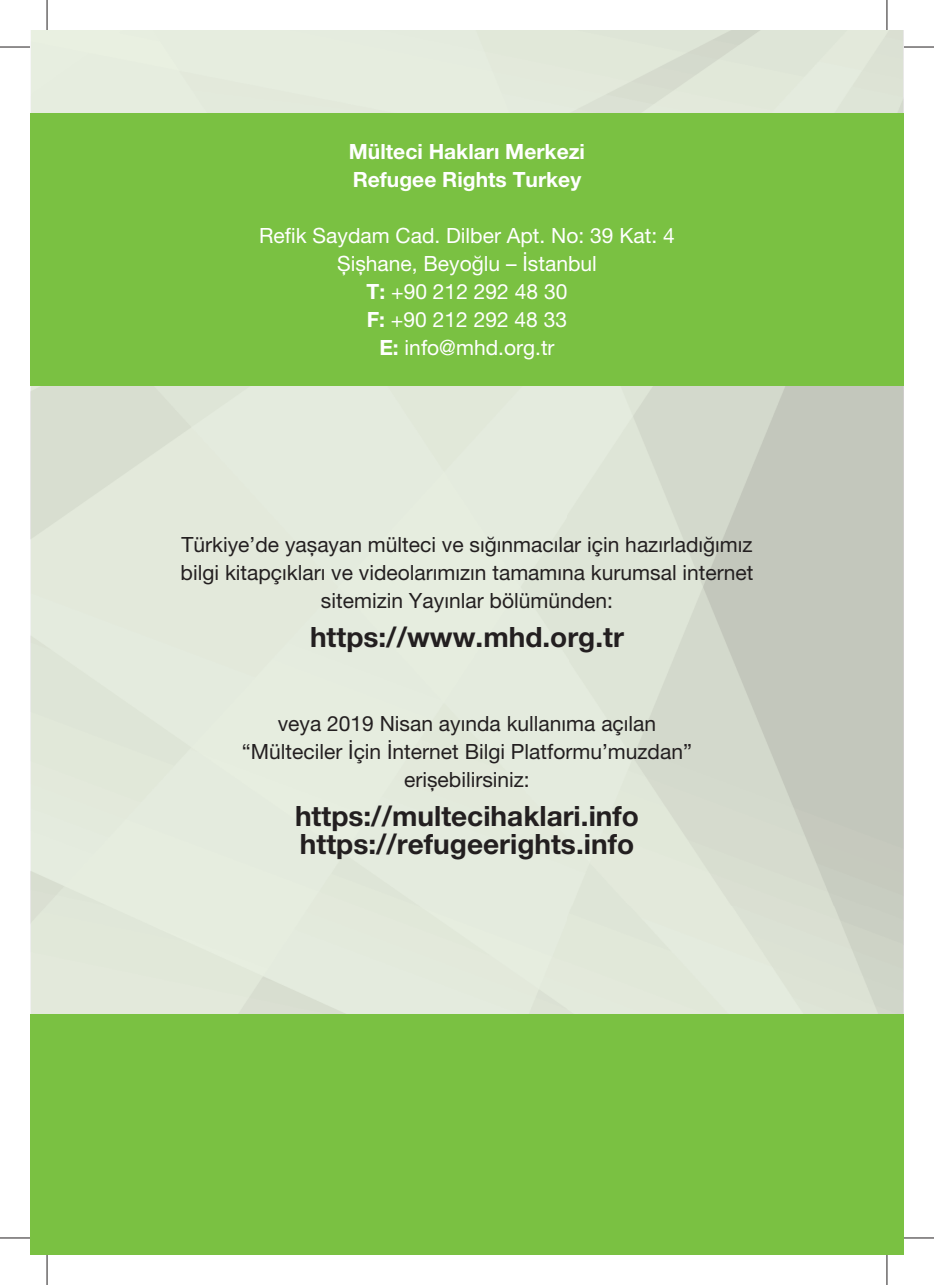
<style>
.page{position:relative;width:934px;height:1285px;background:#fff}
.page>*{position:absolute;margin:0;border:0;box-sizing:border-box;transform-origin:0 0}
.t1{font:700 28px/28px "Helvetica Neue LT Pro";color:#231f20}
.t2{font:21px/28px "Helvetica Neue LT Pro";color:#231f20;text-align:center}
.t3{font:21px/28px "Helvetica Neue LT Pro";color:#fff;text-align:center}
.t4{font:700 21px/28px "Helvetica Neue LT Pro";color:#fff}
.s1{font-weight:700}
</style>
<div class="page">
<img style="left:31px;top:30px;width:871px;height:984px">
<div style="left:30px;top:113px;width:873px;height:272px;background:#7ac142"></div>
<div style="left:30px;top:1014px;width:873px;height:241px;background:#7ac142"></div>
<hr style="left:0;top:47px;width:30px;height:1px;background:#231f20">
<hr style="left:903px;top:47px;width:30px;height:1px;background:#231f20">
<hr style="left:0;top:1237px;width:30px;height:1px;background:#231f20">
<hr style="left:903px;top:1237px;width:30px;height:1px;background:#231f20">
<hr style="left:47px;top:0;width:1px;height:30px;background:#231f20">
<hr style="left:47px;top:1255px;width:1px;height:30px;background:#231f20">
<hr style="left:886px;top:0;width:1px;height:30px;background:#231f20">
<hr style="left:886px;top:1255px;width:1px;height:30px;background:#231f20">
<p class="t4" style="left:349px;top:139px;width:237px">Mülteci Hakları Merkezi<br>Refugee Rights Turkey</p>
<p class="t3" style="left:259px;top:223px;width:417px">Refik Saydam Cad. Dilber Apt. No: 39 Kat: 4<br>Șișhane, Beyoğlu – İstanbul<br><span class="s1">T:</span> +90 212 292 48 30<br><span class="s1">F:</span> +90 212 292 48 33<br><span class="s1">E:</span> info@mhd.org.tr</p>
<p class="t2" style="left:180px;top:532px;width:574px">Türkiye’de yașayan mülteci ve sığınmacılar için hazırladığımız bilgi kitapçıkları ve videolarımızın tamamına kurumsal internet sitemizin Yayınlar bölümünden:</p>
<h1 class="t1" style="left:310px;top:626px;width:315px">https://www.mhd.org.tr</h1>
<p class="t2" style="left:242px;top:711px;width:451px">veya 2019 Nisan ayında kullanıma açılan “Mülteciler İçin İnternet Bilgi Platformu’muzdan” erișebilirsiniz:</p>
<h1 class="t1" style="left:295px;top:805px;width:345px">https://multecihaklari.info https://refugeerights.info</h1>
</div>
